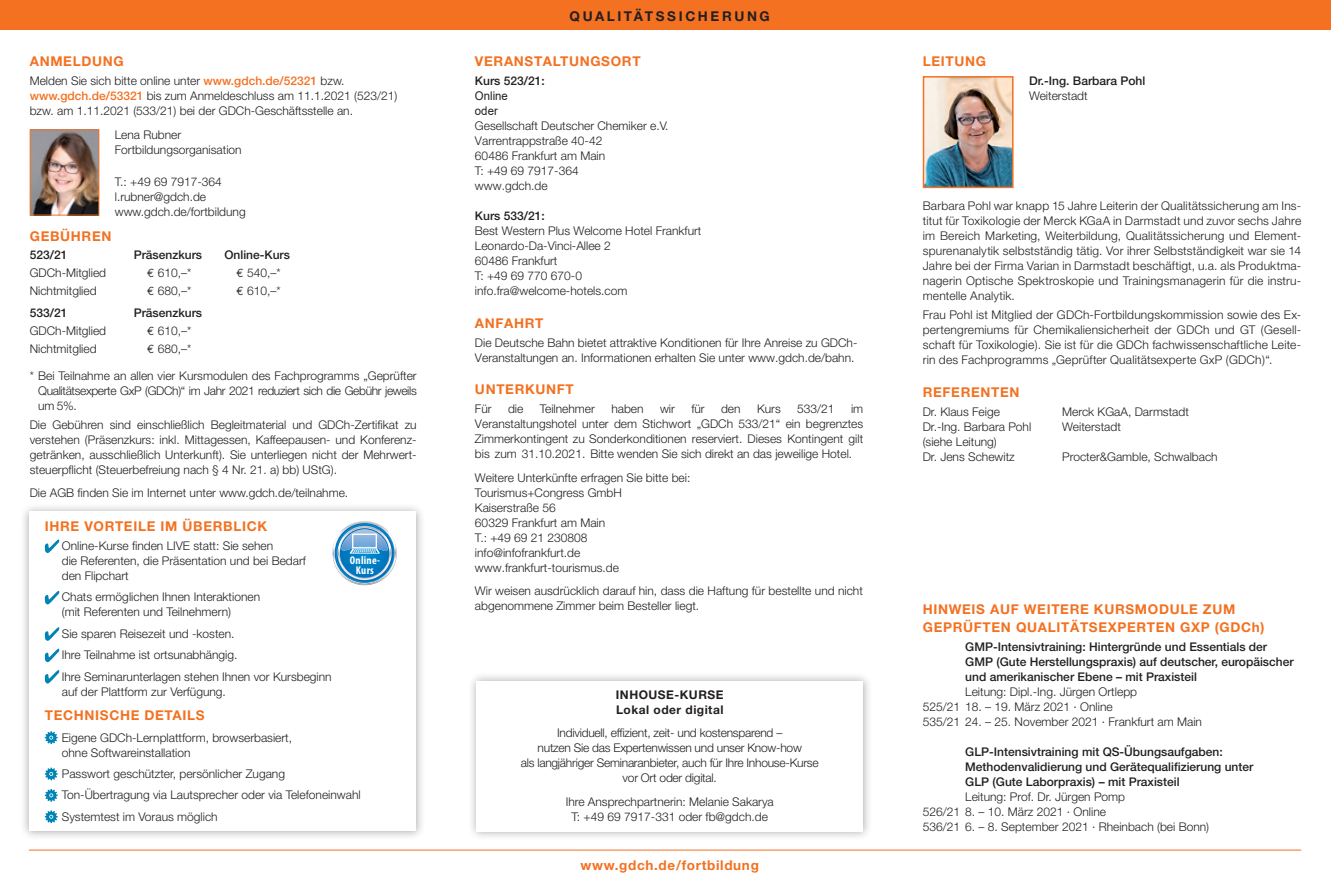
<style>
.page{position:relative;width:1331px;height:893px;background:#fff}
.page>*{position:absolute;margin:0;border:0;box-sizing:border-box;transform-origin:0 0}
.t1{font:700 13.5px/18px "Helvetica Neue";letter-spacing:.05em;color:#f37121}
.t2{font:700 13.5px "Helvetica Neue";letter-spacing:.195em;color:#231f20}
.t3{font:300 12px/15px "Helvetica Neue";color:#231f20}
.t4{font:500 12px/15px "Helvetica Neue";color:#231f20}
.t5{font:300 12px/15px "Helvetica Neue";letter-spacing:-.02em;color:#231f20;text-align:center}
.t6{font:700 12px/15px "Helvetica Neue";letter-spacing:.04em;color:#231f20}
.t7{font:12px/14.9px "Arial";color:#231f20;scale:.95 1}
.t8{font:700 condensed 11.25px/9.6px "Myriad Pro";letter-spacing:.025em;color:#fff;text-align:center}
.s1{font-weight:500;color:#f37121}
.s2{font-family:"Euro Mono";font-weight:400}
</style>
<div class="page">
<hr style="left:29px;top:850px;width:1272px;height:1px;background:#f37121">
<div style="left:0;top:0;width:1331px;height:30px;background:#f37121"></div>
<img style="left:32px;top:132px;width:65px;height:81px">
<div style="left:30px;top:130px;width:69px;height:85px;border:1px solid #f37121"></div>
<div style="left:467px;top:672px;width:405px;height:168px;background:#231f20;opacity:.4"></div>
<div style="left:476px;top:681px;width:387px;height:150px;background:#fff"></div>
<div style="left:20px;top:503px;width:405px;height:338px;background:#231f20;opacity:.4"></div>
<div style="left:29px;top:512px;width:387px;height:319px;background:#fff"></div>
<svg style="left:332px;top:521px;width:65px;height:64px"></svg>
<svg style="left:45px;top:539px;width:14px;height:14px"></svg>
<svg style="left:45px;top:591px;width:14px;height:13px"></svg>
<svg style="left:45px;top:627px;width:14px;height:14px"></svg>
<svg style="left:45px;top:649px;width:14px;height:13px"></svg>
<svg style="left:45px;top:670px;width:14px;height:14px"></svg>
<svg style="left:45px;top:731px;width:13px;height:13px"></svg>
<svg style="left:45px;top:768px;width:13px;height:12px"></svg>
<svg style="left:45px;top:789px;width:13px;height:13px"></svg>
<svg style="left:45px;top:810px;width:13px;height:13px"></svg>
<img style="left:926px;top:79px;width:84px;height:106px">
<div style="left:923px;top:76px;width:90px;height:112px;border:2px solid #f37121"></div>
<p class="t1" style="left:30px;top:52px;width:95px">ANMELDUNG</p>
<p class="t3" style="left:30px;top:73px;width:369px">Melden Sie sich bitte online unter <span class="s1">www.gdch.de/52321</span> bzw. <span class="s1">www.gdch.de/53321</span> bis zum Anmeldeschluss am 11.1.2021 (523/21) bzw. am 1.11.2021 (533/21) bei der GDCh-Geschäftsstelle an.</p>
<p class="t3" style="left:115px;top:127px;width:128px">Lena Rubner<br>Fortbildungsorganisation</p>
<p class="t3" style="left:115px;top:174px;width:132px">T.: +49 69 7917-364 l.rubner@gdch.de www.gdch.de/fortbildung</p>
<p class="t1" style="left:30px;top:227px;width:83px">GEBÜHREN</p>
<p class="t4" style="left:30px;top:247px;width:39px">523/21</p>
<p class="t4" style="left:134px;top:247px;width:70px">Präsenzkurs</p>
<p class="t4" style="left:224px;top:247px;width:67px">Online-Kurs</p>
<p class="t3" style="left:30px;top:265px;width:78px">GDCh-Mitglied</p>
<p class="t3" style="left:147px;top:265px;width:46px"><span class="s2">E</span> 610,–*</p>
<p class="t3" style="left:237px;top:265px;width:46px"><span class="s2">E</span> 540,–*</p>
<p class="t3" style="left:30px;top:283px;width:68px">Nichtmitglied</p>
<p class="t3" style="left:147px;top:283px;width:46px"><span class="s2">E</span> 680,–*</p>
<p class="t3" style="left:237px;top:283px;width:46px"><span class="s2">E</span> 610,–*</p>
<p class="t4" style="left:30px;top:305px;width:39px">533/21</p>
<p class="t4" style="left:134px;top:305px;width:70px">Präsenzkurs</p>
<p class="t3" style="left:30px;top:323px;width:78px">GDCh-Mitglied</p>
<p class="t3" style="left:147px;top:323px;width:46px"><span class="s2">E</span> 610,–*</p>
<p class="t3" style="left:30px;top:341px;width:68px">Nichtmitglied</p>
<p class="t3" style="left:147px;top:341px;width:46px"><span class="s2">E</span> 680,–*</p>
<p class="t3" style="left:38px;top:368px;width:380px;line-height:14.5px;text-align:justify;text-indent:-9px">* Bei Teilnahme an allen vier Kursmodulen des Fachprogramms „Geprüfter Qualitätsexperte GxP (GDCh)“ im Jahr 2021 reduziert sich die Gebühr jeweils um 5%.</p>
<p class="t3" style="left:30px;top:417px;width:388px;text-align:justify">Die Gebühren sind einschließlich Begleitmaterial und GDCh-Zertifikat zu verstehen (Präsenzkurs: inkl. Mittagessen, Kaffeepausen- und Konferenz&shy;getränken, ausschließlich Unterkunft). Sie unterliegen nicht der Mehrwert&shy;steuerpflicht (Steuerbefreiung nach § 4 Nr. 21. a) bb) UStG).</p>
<p class="t3" style="left:30px;top:485px;width:320px">Die AGB finden Sie im Internet unter www.gdch.de/teilnahme.</p>
<p class="t1" style="left:45px;top:517px;width:224px">IHRE VORTEILE IM ÜBERBLICK</p>
<p class="t3" style="left:62px;top:538px;width:246px">Online-Kurse finden LIVE statt: Sie sehen<br>die Referenten, die Präsentation und bei Bedarf den Flipchart</p>
<p class="t3" style="left:62px;top:589px;width:200px">Chats ermöglichen Ihnen Interaktionen (mit Referenten und Teilnehmern)</p>
<p class="t3" style="left:62px;top:623px;width:271px;line-height:21.5px">Sie sparen Reisezeit und -kosten.<br>Ihre Teilnahme ist ortsunabhängig.<br>Ihre Seminarunterlagen stehen Ihnen vor Kursbeginn</p>
<p class="t3" style="left:62px;top:684px;width:166px">auf der Plattform zur Verfügung.</p>
<p class="t1" style="left:45px;top:706px;width:161px">TECHNISCHE DETAILS</p>
<p class="t3" style="left:62px;top:730px;width:232px">Eigene GDCh-Lernplattform, browserbasiert, ohne Softwareinstallation</p>
<p class="t3" style="left:62px;top:763px;width:300px;line-height:21.5px">Passwort geschützter, persönlicher Zugang<br>Ton-Übertragung via Lautsprecher oder via Telefoneinwahl<br>Systemtest im Voraus möglich</p>
<p class="t8" style="left:350px;top:556px;width:32px">Online-<br>Kurs</p>
<p class="t2" style="left:570px;top:8px;width:202px">QUALITÄTSSICHERUNG</p>
<p class="t1" style="left:475px;top:52px;width:167px">VERANSTALTUNGSORT</p>
<p class="t4" style="left:475px;top:73px;width:71px">Kurs 523/21:</p>
<p class="t7" style="left:475px;top:88px;width:36px">Online oder</p>
<p class="t3" style="left:475px;top:118px;width:195px">Gesellschaft Deutscher Chemiker e.V.<br>Varrentrappstraße 40-42<br>60486 Frankfurt am Main<br>T: +49 69 7917-364<br>www.gdch.de</p>
<p class="t4" style="left:475px;top:208px;width:71px">Kurs 533/21:</p>
<p class="t3" style="left:475px;top:223px;width:228px">Best Western Plus Welcome Hotel Frankfurt<br>Leonardo-Da-Vinci-Allee 2<br>60486 Frankfurt<br>T: +49 69 770 670-0 info.fra@welcome-hotels.com</p>
<p class="t1" style="left:475px;top:314px;width:70px">ANFAHRT</p>
<p class="t3" style="left:475px;top:335px;width:384px">Die Deutsche Bahn bietet attraktive Konditionen für Ihre Anreise zu GDCh-<br>Veranstaltungen an. Informationen erhalten Sie unter www.gdch.de/bahn.</p>
<p class="t1" style="left:475px;top:380px;width:100px">UNTERKUNFT</p>
<p class="t3" style="left:475px;top:401px;width:18px">Für</p>
<p class="t3" style="left:508px;top:401px;width:17px">die</p>
<p class="t3" style="left:540px;top:401px;width:57px">Teilnehmer</p>
<p class="t3" style="left:611px;top:401px;width:34px">haben</p>
<p class="t3" style="left:660px;top:401px;width:16px">wir</p>
<p class="t3" style="left:691px;top:401px;width:15px">für</p>
<p class="t3" style="left:721px;top:401px;width:21px">den</p>
<p class="t3" style="left:757px;top:401px;width:25px">Kurs</p>
<p class="t3" style="left:797px;top:401px;width:39px">533/21</p>
<p class="t3" style="left:475px;top:401px;width:390px;text-align:justify;text-indent:376px">im Veranstaltungshotel unter dem Stichwort „GDCh 533/21“ ein begrenztes Zimmerkontingent zu Sonderkonditionen reserviert. Dieses Kontingent gilt bis zum 31.10.2021. Bitte wenden Sie sich direkt an das jeweilige Hotel.</p>
<p class="t3" style="left:475px;top:470px;width:217px">Weitere Unterkünfte erfragen Sie bitte bei:<br>Tourismus+Congress GmbH<br>Kaiserstraße 56<br>60329 Frankfurt am Main<br>T.: +49 69 21 230808 info@infofrankfurt.de www.frankfurt-tourismus.de</p>
<p class="t3" style="left:475px;top:583px;width:389px">Wir weisen ausdrücklich darauf hin, dass die Haftung für bestellte und nicht abgenommene Zimmer beim Besteller liegt.</p>
<p class="t6" style="left:616px;top:687px;width:109px">INHOUSE-KURSE<br>Lokal oder digital</p>
<p class="t5" style="left:521px;top:725px;width:299px">Individuell, effizient, zeit- und kostensparend –<br>nutzen Sie das Expertenwissen und unser Know-how<br>als langjähriger Seminaranbieter, auch für Ihre Inhouse-Kurse vor Ort oder digital.</p>
<p class="t3" style="left:566px;top:794px;width:210px;text-align:center">Ihre Ansprechpartnerin: Melanie Sakarya<br>T: +49 69 7917-331 oder fb@gdch.de</p>
<p class="t1" style="left:581px;top:855px;width:180px">www.gdch.de/fortbildung</p>
<p class="t1" style="left:923px;top:52px;width:65px">LEITUNG</p>
<p class="t4" style="left:1029px;top:74px;width:118px">Dr.-Ing. Barbara Pohl</p>
<p class="t3" style="left:1029px;top:88px;width:60px">Weiterstadt</p>
<p class="t3" style="left:923px;top:198px;width:380px;text-align:justify">Barbara Pohl war knapp 15 Jahre Leiterin der Qualitätssicherung am Ins&shy;titut für Toxikologie der Merck KGaA in Darmstadt und zuvor sechs Jahre im Bereich Marketing, Weiterbildung, Qualitätssicherung und Element&shy;spurenanalytik selbstständig tätig. Vor ihrer Selbstständigkeit war sie 14<br>Jahre bei der Firma Varian in Darmstadt beschäftigt, u.a. als Produktma&shy;nagerin Optische Spektroskopie und Trainingsmanagerin für die instru&shy;mentelle Analytik.</p>
<p class="t3" style="left:923px;top:307px;width:380px;text-align:justify">Frau Pohl ist Mitglied der GDCh-Fortbildungskommission sowie des Ex&shy;pertengremiums für Chemikaliensicherheit der GDCh und GT (Gesell&shy;schaft für Toxikologie). Sie ist für die GDCh fachwissenschaftliche Leite&shy;rin des Fachprogramms „Geprüfter Qualitätsexperte GxP (GDCh)“.</p>
<p class="t1" style="left:923px;top:383px;width:98px">REFERENTEN</p>
<p class="t3" style="left:923px;top:404px;width:79px">Dr. Klaus Feige</p>
<p class="t3" style="left:1062px;top:404px;width:128px">Merck KGaA, Darmstadt</p>
<p class="t3" style="left:923px;top:419px;width:110px">Dr.-Ing. Barbara Pohl</p>
<p class="t3" style="left:1062px;top:419px;width:60px">Weiterstadt</p>
<p class="t3" style="left:923px;top:434px;width:94px">(siehe Leitung)<br>Dr. Jens Schewitz</p>
<p class="t3" style="left:1062px;top:449px;width:157px">Procter&amp;Gamble, Schwalbach</p>
<p class="t1" style="left:923px;top:600px;width:343px">HINWEIS AUF WEITERE KURSMODULE ZUM<br>GEPRÜFTEN QUALITÄTSEXPERTEN GXP (GDCh)</p>
<p class="t4" style="left:965px;top:639px;width:330px">GMP-Intensivtraining: Hintergründe und Essentials der<br>GMP (Gute Herstellungspraxis) auf deutscher, europäischer und amerikanischer Ebene – mit Praxisteil</p>
<p class="t3" style="left:923px;top:684px;width:281px;text-indent:43px">Leitung: Dipl.-Ing. Jürgen Ortlepp<br>525/21 18. – 19. März 2021 · Online<br>535/21 24. – 25. November 2021 · Frankfurt am Main</p>
<p class="t4" style="left:965px;top:744px;width:290px">GLP-Intensivtraining mit QS-Übungsaufgaben:<br>Methodenvalidierung und Gerätequalifizierung unter<br>GLP (Gute Laborpraxis) – mit Praxisteil</p>
<p class="t3" style="left:923px;top:789px;width:288px;text-indent:43px">Leitung: Prof. Dr. Jürgen Pomp<br>526/21 8. – 10. März 2021 · Online<br>536/21 6. – 8. September 2021 · Rheinbach (bei Bonn)</p>
</div>
